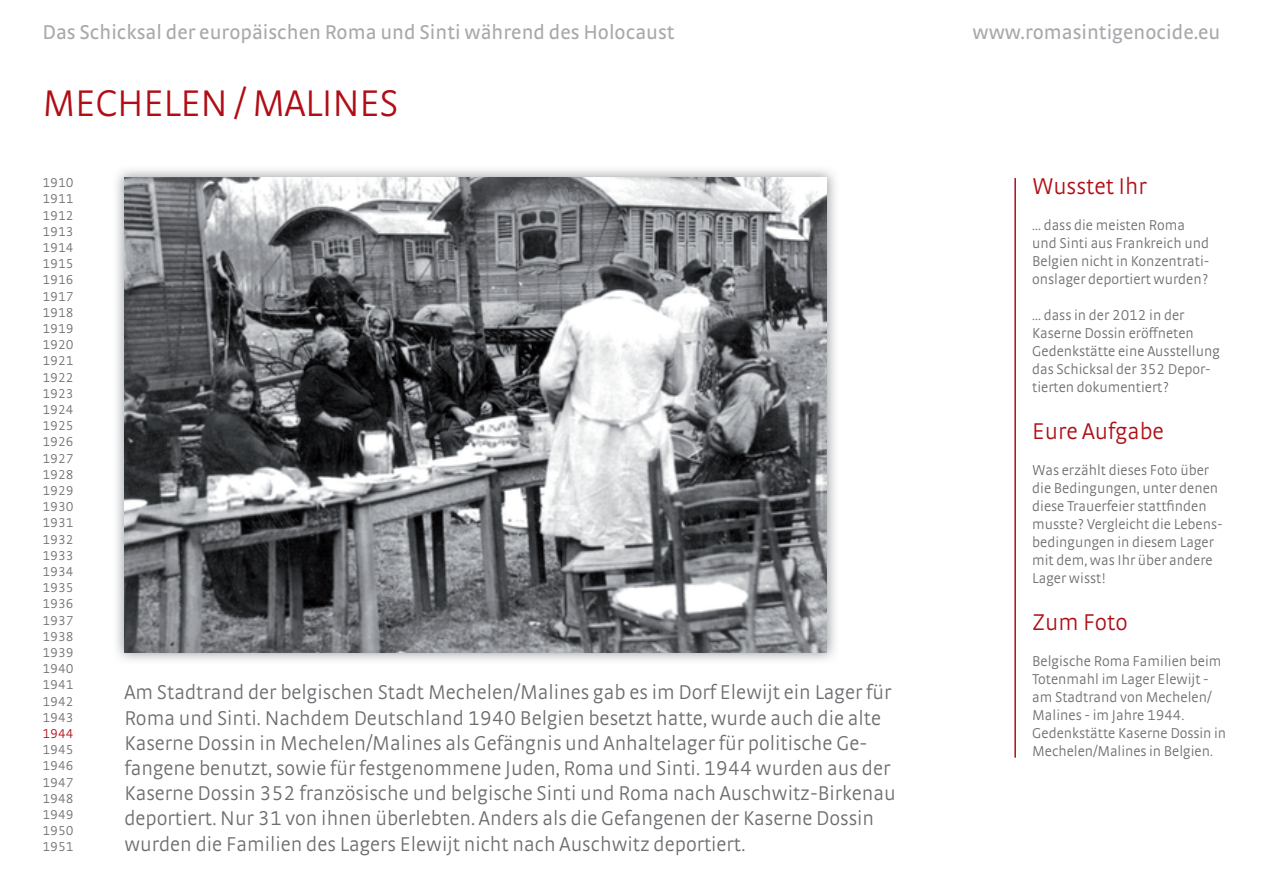
<style>
.page{position:relative;width:1263px;height:893px;background:#fff}
.page>*{position:absolute;margin:0;border:0;box-sizing:border-box;transform-origin:0 0}
.t1{font:300 39px "Strada TF";letter-spacing:-.01em;color:#b00d15}
.t2{font:300 24px "Strada TF";color:#b00d15}
.t3{font:300 21px/25.2px "Strada TF";color:#6c6d70}
.t4{font:21px "Strada TF";color:#a8a9ad}
.t5{font:300 15px/18px "Strada TF";color:#6c6d70}
.t6{font:300 13.5px/16.2px "Strada TF";color:#6c6d70;text-align:justify}
.t7{font:300 13.5px "Strada TF";color:#b00d15}
</style>
<div class="page">
<img style="left:116px;top:169px;width:719px;height:492px">
<img style="left:124px;top:178px;width:703px;height:474px">
<hr style="left:1014px;top:178px;width:2px;height:580px;background:#b00d15">
<h3 class="t4" style="left:43px;top:20px;width:634px">Das Schicksal der europäischen Roma und Sinti während des Holocaust</h3>
<h3 class="t4" style="left:972px;top:20px;width:249px">www.romasintigenocide.eu</h3>
<h1 class="t1" style="left:43px;top:81px;width:357px">MECHELEN / MALINES</h1>
<p class="t6" style="left:43px;top:175px;width:33px">1910<br>1911<br>1912<br>1913<br>1914<br>1915<br>1916<br>1917<br>1918<br>1919<br>1920<br>1921<br>1922<br>1923<br>1924<br>1925<br>1926<br>1927<br>1928<br>1929<br>1930<br>1931<br>1932<br>1933<br>1934<br>1935<br>1936<br>1937<br>1938<br>1939<br>1940<br>1941<br>1942<br>1943</p>
<p class="t7" style="left:43px;top:726px;width:33px">1944</p>
<p class="t6" style="left:43px;top:742px;width:33px">1945<br>1946<br>1947<br>1948<br>1949<br>1950<br>1951</p>
<p class="t3" style="left:124px;top:680px;width:773px">Am Stadtrand der belgischen Stadt Mechelen/Malines gab es im Dorf Elewijt ein Lager für Roma und Sinti. Nachdem Deutschland 1940 Belgien besetzt hatte, wurde auch die alte Kaserne Dossin in Mechelen/Malines als Gefängnis und Anhaltelager für politische Ge&shy;fangene benutzt, sowie für festgenommene Juden, Roma und Sinti. 1944 wurden aus der Kaserne Dossin 352 französische und belgische Sinti und Roma nach Auschwitz-Birkenau deportiert. Nur 31 von ihnen überlebten. Anders als die Gefangenen der Kaserne Dossin wurden die Familien des Lagers Elewijt nicht nach Auschwitz deportiert.</p>
<h2 class="t2" style="left:1032px;top:173px;width:116px">Wusstet Ihr</h2>
<p class="t5" style="left:1032px;top:216px;width:179px">... dass die meisten Roma und Sinti aus Frankreich und<br>Belgien nicht in Konzentrati&shy;onslager deportiert wurden?</p>
<p class="t5" style="left:1032px;top:306px;width:189px">... dass in der 2012 in der<br>Kaserne Dossin eröffneten<br>Gedenkstätte eine Ausstellung das Schicksal der 352 Depor&shy;tierten dokumentiert?</p>
<h2 class="t2" style="left:1032px;top:417px;width:133px">Eure Aufgabe</h2>
<p class="t5" style="left:1032px;top:461px;width:192px">Was erzählt dieses Foto über die Bedingungen, unter denen diese Trauerfeier stattfinden musste? Vergleicht die Lebens&shy;bedingungen in diesem Lager mit dem, was Ihr über andere<br>Lager wisst!</p>
<h2 class="t2" style="left:1032px;top:608px;width:97px">Zum Foto</h2>
<p class="t5" style="left:1032px;top:651px;width:196px">Belgische Roma Familien beim<br>Totenmahl im Lager Elewijt - am Stadtrand von Mechelen/<br>Malines - im Jahre 1944.<br>Gedenkstätte Kaserne Dossin in<br>Mechelen/Malines in Belgien.</p>
</div>
